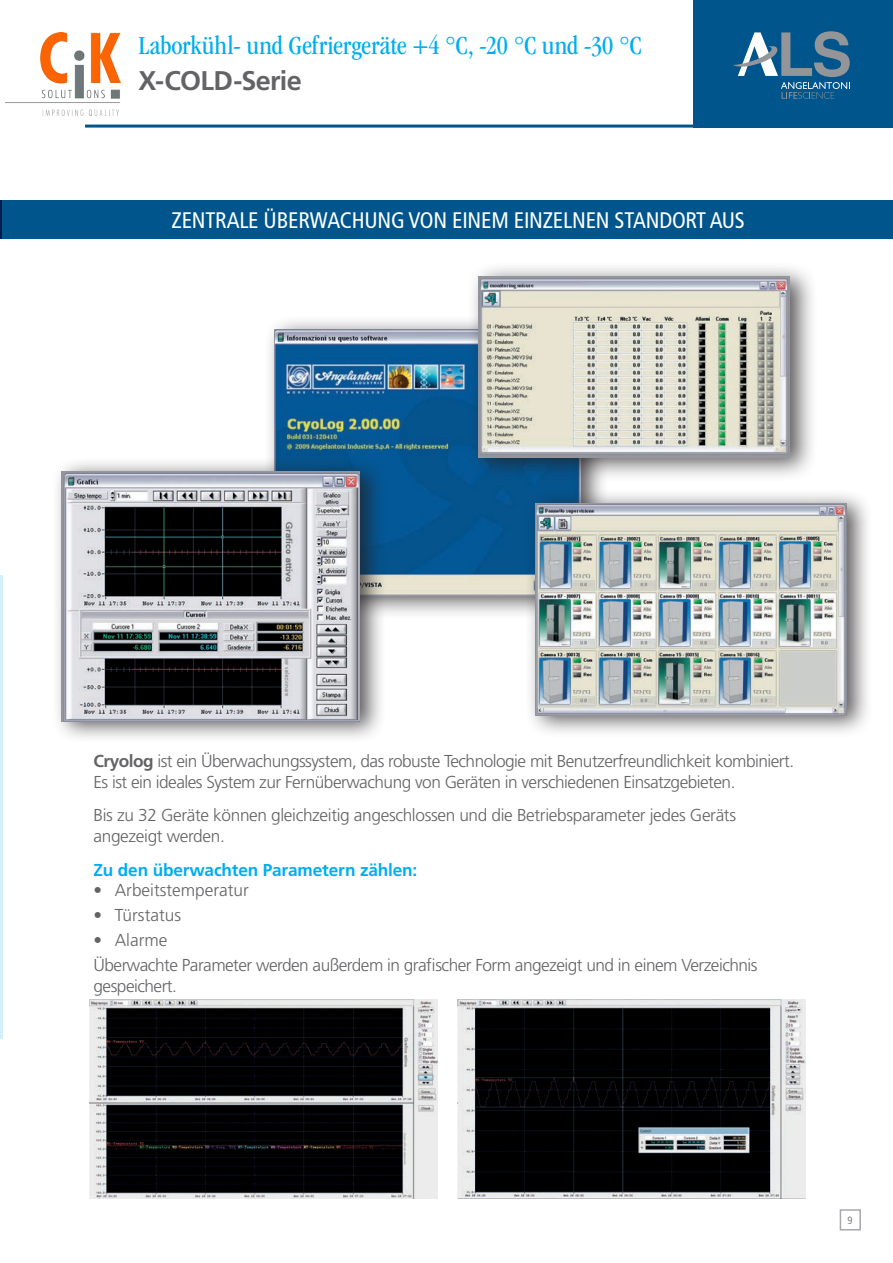
<style>
.page{position:relative;width:893px;height:1263px;background:#fff}
.page>*{position:absolute;margin:0;border:0;box-sizing:border-box;transform-origin:0 0}
.t1{font:condensed 27px "ITC Garamond Std";letter-spacing:-.005em;color:#00aeef}
.t2{font:700 27px "Frutiger LT Std";letter-spacing:-.025em;color:#636366}
.t3{font:condensed 22.5px "Frutiger LT Std";letter-spacing:-.01em;color:#fff}
.t4{font:300 17.25px/20.7px "Frutiger LT Std";letter-spacing:-.03em;color:#636366}
.t5{font:700 17.25px "Frutiger LT Std";letter-spacing:-.01em;color:#00aeef}
.t6{font:300 17.25px "Frutiger LT Std";color:#636366}
.t7{font:300 condensed 10.5px "Frutiger LT Std";color:#636366}
.s1{font-weight:700}
</style>
<div class="page">
<div style="left:840px;top:1209px;width:21px;height:21px;border:2px solid #a8a9ad"></div>
<div style="left:693px;top:0;width:200px;height:128px;background:#00558c"></div>
<hr style="left:85px;top:125px;width:616px;height:3px;background:#00558c">
<svg style="left:733px;top:31px;width:117px;height:68px"></svg>
<div style="left:0;top:201px;width:893px;height:38px;background:#00558c"></div>
<hr style="left:0;top:575px;width:2px;height:464px;background:#d4effb">
<img style="left:89px;top:999px;width:349px;height:199px">
<img style="left:458px;top:999px;width:348px;height:199px">
<div style="left:263px;top:315px;width:346px;height:305px;background:#231f20;opacity:.75"></div>
<img style="left:274px;top:330px;width:307px;height:266px">
<div style="left:525px;top:489px;width:348px;height:249px;background:#231f20;opacity:.75"></div>
<img style="left:535px;top:503px;width:311px;height:212px">
<div style="left:51px;top:457px;width:336px;height:287px;background:#231f20;opacity:.75"></div>
<img style="left:62px;top:472px;width:297px;height:249px">
<div style="left:467px;top:261px;width:351px;height:221px;background:#231f20;opacity:.75"></div>
<img style="left:478px;top:277px;width:311px;height:181px">
<img style="left:6px;top:33px;width:114px;height:83px">
<h1 class="t1" style="left:139px;top:31px;width:505px">Laborkühl- und Gefriergeräte +4 °C, -20 °C und -30 °C</h1>
<h1 class="t2" style="left:139px;top:65px;width:165px">X-COLD-Serie</h1>
<h2 class="t3" style="left:172px;top:207px;width:575px">ZENTRALE ÜBERWACHUNG VON EINEM EINZELNEN STANDORT AUS</h2>
<p class="t4" style="left:94px;top:751px;width:702px"><span class="s1">Cryolog</span> ist ein Überwachungssystem, das robuste Technologie mit Benutzerfreundlichkeit kombiniert.<br>Es ist ein ideales System zur Fernüberwachung von Geräten in verschiedenen Einsatzgebieten.</p>
<p class="t4" style="left:94px;top:805px;width:644px">Bis zu 32 Geräte können gleichzeitig angeschlossen und die Betriebsparameter jedes Geräts angezeigt werden.</p>
<p class="t5" style="left:94px;top:859px;width:325px">Zu den überwachten Parametern zählen:</p>
<p class="t6" style="left:94px;top:880px;width:157px">• Arbeitstemperatur</p>
<p class="t6" style="left:94px;top:905px;width:89px">• Türstatus</p>
<p class="t4" style="left:94px;top:928px;width:666px;line-height:24.9px">• Alarme<br>Überwachte Parameter werden außerdem in grafischer Form angezeigt und in einem Verzeichnis</p>
<p class="t4" style="left:94px;top:976px;width:85px">gespeichert.</p>
<p class="t7" style="left:848px;top:1214px;width:7px">9</p>
</div>
